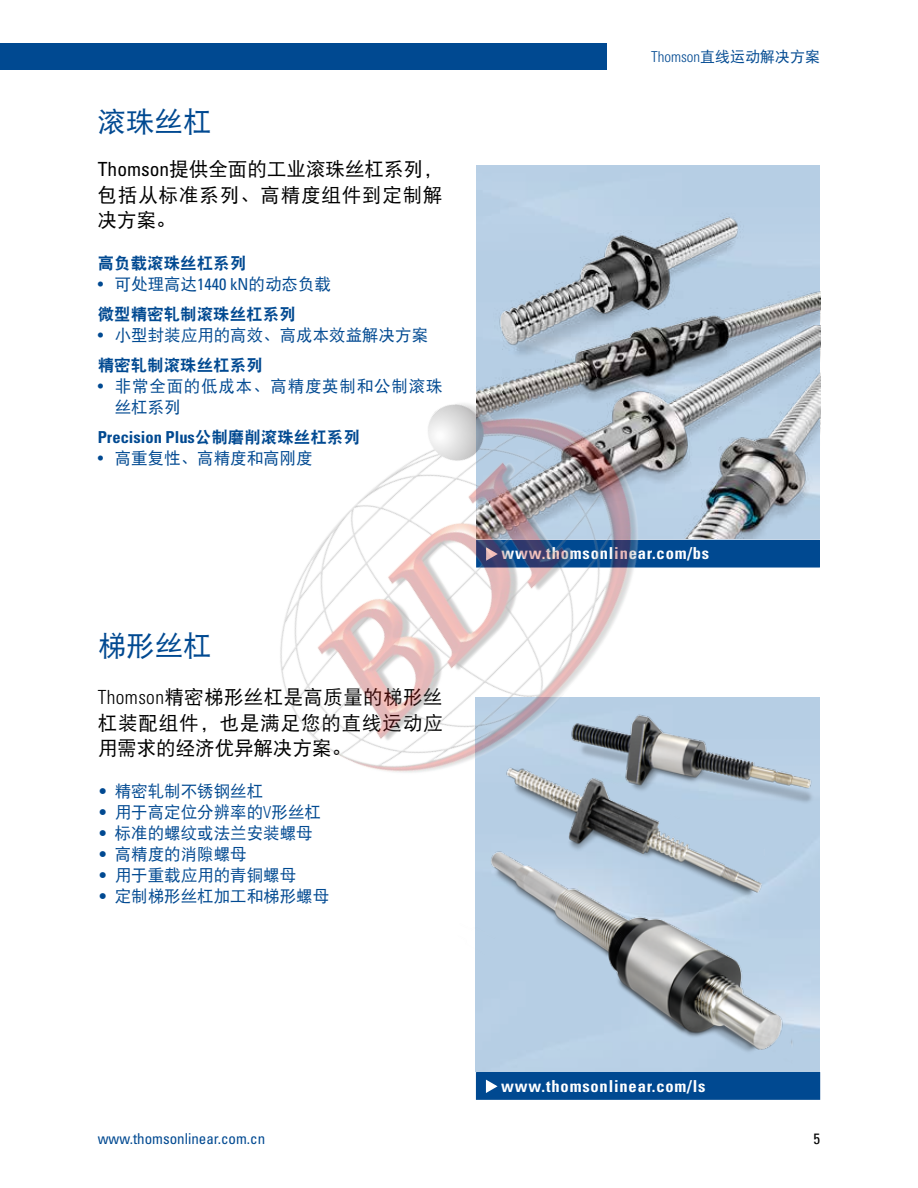
<style>
.page{position:relative;width:918px;height:1188px;background:#fff}
.page>*{position:absolute;margin:0;border:0;box-sizing:border-box;transform-origin:0 0}
.t1{font:28.5px "DF Hei W5";color:#004991}
.t2{font:19.5px/25.5px "DF Hei W5";letter-spacing:.02em;color:#000;text-align:justify}
.t3{font:16.5px "DF Hei W5";color:#004991}
.t4{font:700 condensed 16.5px "Univers LT Std";letter-spacing:.05em;color:#fff}
.t5{font:16.5px "DF Hei W9";color:#004991}
.t6{font:16.5px/21px "DF Hei W5";letter-spacing:.05em;color:#004991}
.t7{font:700 condensed 16.5px "Univers LT Std";color:#004991}
.t8{font:condensed 15px "Univers LT Std";color:#004991}
.t9{font:15px "DF Hei W5";color:#004991}
.t10{font:condensed 15px "Univers LT Std";color:#000}
.s1{font-family:"Univers LT Std";font-stretch:condensed}
.s2{font-family:"DF Hei W9";font-weight:400;font-stretch:normal}
.s3{font-family:"Univers LT Std";font-weight:300;font-stretch:condensed}
</style>
<div class="page">
<div style="left:0;top:43px;width:607px;height:27px;background:#004991"></div>
<div style="left:477px;top:1073px;width:342px;height:26px;background:#004991"></div>
<svg style="left:485px;top:1079px;width:13px;height:14px"></svg>
<div style="left:476px;top:1072px;width:344px;height:28px;border:2px solid #004991"></div>
<div style="left:477px;top:541px;width:342px;height:26px;background:#004991"></div>
<div style="left:476px;top:540px;width:344px;height:28px;border:2px solid #004991"></div>
<img style="left:475px;top:697px;width:345px;height:369px">
<img style="left:476px;top:205px;width:345px;height:334px">
<img style="left:280px;top:316px;width:457px;height:556px">
<h1 class="t1" style="left:98px;top:107px;width:116px">滚珠丝杠</h1>
<p class="t2" style="left:98px;top:156px;width:346px"><span class="s1">Thomson</span>提供全面的工业滚珠丝杠系列，包括从标准系列、高精度组件到定制解决方案。</p>
<p class="t5" style="left:98px;top:255px;width:150px">高负载滚珠丝杠系列</p>
<p class="t3" style="left:98px;top:276px;width:235px"><span class="s1">•</span> 可处理高达<span class="s1">1440 kN</span>的动态负载</p>
<p class="t5" style="left:98px;top:306px;width:200px">微型精密轧制滚珠丝杠系列</p>
<p class="t3" style="left:98px;top:327px;width:332px"><span class="s1">•</span> 小型封装应用的高效、高成本效益解决方案</p>
<p class="t5" style="left:98px;top:357px;width:167px">精密轧制滚珠丝杠系列</p>
<p class="t6" style="left:115px;top:376px;width:329px;text-indent:-17px"><span class="s1">•</span> 非常全面的低成本、高精度英制和公制滚珠丝杠系列</p>
<p class="t7" style="left:98px;top:427px;width:264px">Precision Plus<span class="s2">公制磨削滚珠丝杠系列</span></p>
<p class="t3" style="left:98px;top:450px;width:217px"><span class="s1">•</span> 高重复性、高精度和高刚度</p>
<h1 class="t1" style="left:98px;top:632px;width:115px">梯形丝杠</h1>
<p class="t2" style="left:98px;top:685px;width:346px"><span class="s3">Thomson</span>精密梯形丝杠是高质量的梯形丝杠装配组件，也是满足您的直线运动应用需求的经济优异解决方案。</p>
<p class="t3" style="left:98px;top:783px;width:167px"><span class="s3">•</span> 精密轧制不锈钢丝杠</p>
<p class="t3" style="left:98px;top:804px;width:225px"><span class="s3">•</span> 用于高定位分辨率的<span class="s3">V</span>形丝杠</p>
<p class="t3" style="left:98px;top:825px;width:217px"><span class="s3">•</span> 标准的螺纹或法兰安装螺母</p>
<p class="t3" style="left:98px;top:846px;width:151px"><span class="s3">•</span> 高精度的消隙螺母</p>
<p class="t3" style="left:98px;top:867px;width:200px"><span class="s3">•</span> 用于重载应用的青铜螺母</p>
<p class="t3" style="left:98px;top:888px;width:233px"><span class="s3">•</span> 定制梯形丝杠加工和梯形螺母</p>
<p class="t9" style="left:651px;top:49px;width:171px"><span class="s3">Thomson</span>直线运动解决方案</p>
<p class="t4" style="left:501px;top:543px;width:209px">www.thomsonlinear.com/bs</p>
<p class="t4" style="left:501px;top:1076px;width:206px">www.thomsonlinear.com/ls</p>
<p class="t8" style="left:98px;top:1129px;width:169px">www.thomsonlinear.com.cn</p>
<p class="t10" style="left:814px;top:1129px;width:8px">5</p>
</div>
